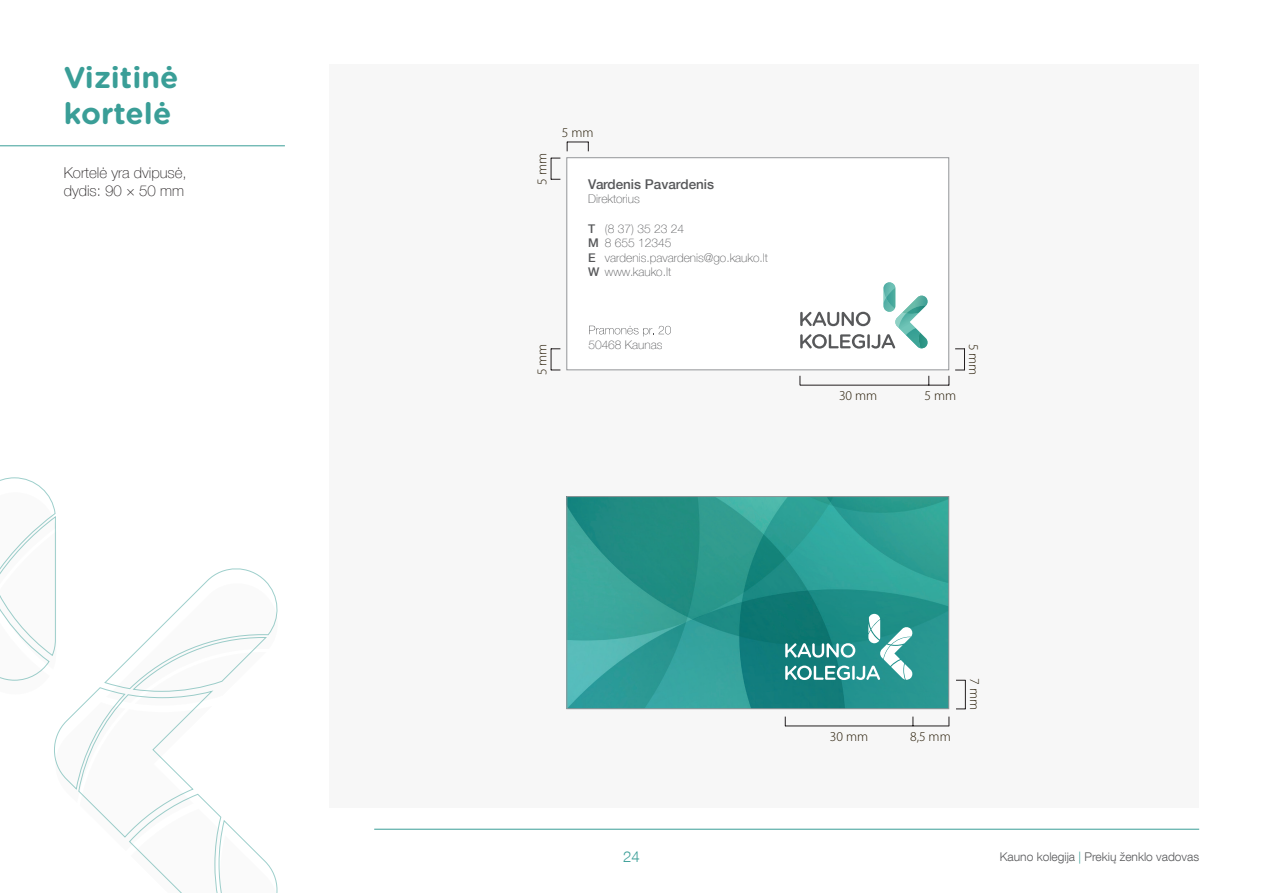
<style>
.page{position:relative;width:1263px;height:893px;background:#fff}
.page>*{position:absolute;margin:0;border:0;box-sizing:border-box;transform-origin:0 0}
.t1{font:700 30px/36px "Gotham Rounded";color:#3a9e97}
.t2{font:100 15px/18px "Helvetica Neue LT Com";color:#231f20}
.t3{font:300 15px "Helvetica Neue LT Com";color:#3a9e97}
.t4{font:300 13.5px "Myriad Pro";color:#251a05}
.t5{font:500 13.5px "Helvetica Neue LT Com";color:#57585a}
.t6{font:100 12px/14.4px "Helvetica Neue LT Com";color:#57585a}
.t7{font:300 12px "Helvetica Neue LT Com";color:#57585a}
.t8{font:500 12px/14.4px "Helvetica Neue LT Com";color:#57585a}
.s1{color:#3a9e97}
</style>
<div class="page">
<hr style="left:374px;top:829px;width:825px;height:1px;background:#3a9e97">
<svg style="left:0;top:477px;width:278px;height:416px"></svg>
<div style="left:330px;top:64px;width:869px;height:743px;background:#f7f7f7"></div>
<div style="left:567px;top:158px;width:382px;height:212px;background:#fff"></div>
<svg style="left:800px;top:282px;width:127px;height:67px"></svg>
<svg style="left:589px;top:326px;width:82px;height:10px"></svg>
<div style="left:566px;top:157px;width:383px;height:213px;border:1px solid #939598"></div>
<hr style="left:800px;top:385px;width:149px;height:1px;background:#231f20">
<svg style="left:567px;top:142px;width:22px;height:9px"></svg>
<svg style="left:551px;top:158px;width:9px;height:22px"></svg>
<svg style="left:551px;top:349px;width:9px;height:22px"></svg>
<svg style="left:949px;top:349px;width:16px;height:36px"></svg>
<img style="left:568px;top:498px;width:379px;height:209px">
<svg style="left:785px;top:614px;width:127px;height:66px"></svg>
<div style="left:566px;top:496px;width:383px;height:213px;border:1px solid #939598"></div>
<svg style="left:956px;top:680px;width:10px;height:30px"></svg>
<hr style="left:785px;top:726px;width:164px;height:1px;background:#231f20">
<hr style="left:0;top:146px;width:285px;height:1px;background:#3a9e97">
<h1 class="t1" style="left:64px;top:58px;width:116px">Vizitinė kortelė</h1>
<p class="t2" style="left:64px;top:163px;width:124px">Kortelė yra dvipusė, dydis: 90 × 50 mm</p>
<p class="t4" style="left:534px;top:185px;width:33px;rotate:-90deg">5 mm</p>
<p class="t4" style="left:562px;top:125px;width:33px">5 mm</p>
<p class="t5" style="left:588px;top:176px;width:128px">Vardenis Pavardenis</p>
<p class="t6" style="left:588px;top:191px;width:53px">Direktorius</p>
<p class="t8" style="left:588px;top:221px;width:13px">T<br>M<br>E<br>W</p>
<p class="t6" style="left:605px;top:221px;width:164px">(8 37) 35 23 24<br>8 655 12345 vardenis.pavardenis@go.kauko.lt www.kauko.lt</p>
<p class="t6" style="left:588px;top:337px;width:76px">50468 Kaunas</p>
<p class="t4" style="left:534px;top:375px;width:33px;rotate:-90deg">5 mm</p>
<p class="t4" style="left:981px;top:344px;width:33px;rotate:90deg">5 mm</p>
<p class="t4" style="left:839px;top:388px;width:40px">30 mm</p>
<p class="t4" style="left:924px;top:388px;width:33px">5 mm</p>
<p class="t4" style="left:830px;top:729px;width:40px">30 mm</p>
<p class="t4" style="left:910px;top:729px;width:42px">8,5 mm</p>
<p class="t4" style="left:982px;top:678px;width:33px;rotate:90deg">7 mm</p>
<p class="t3" style="left:623px;top:848px;width:18px">24</p>
<p class="t7" style="left:1000px;top:850px;width:201px">Kauno kolegija <span class="s1">|</span> Prekių ženklo vadovas</p>
</div>
